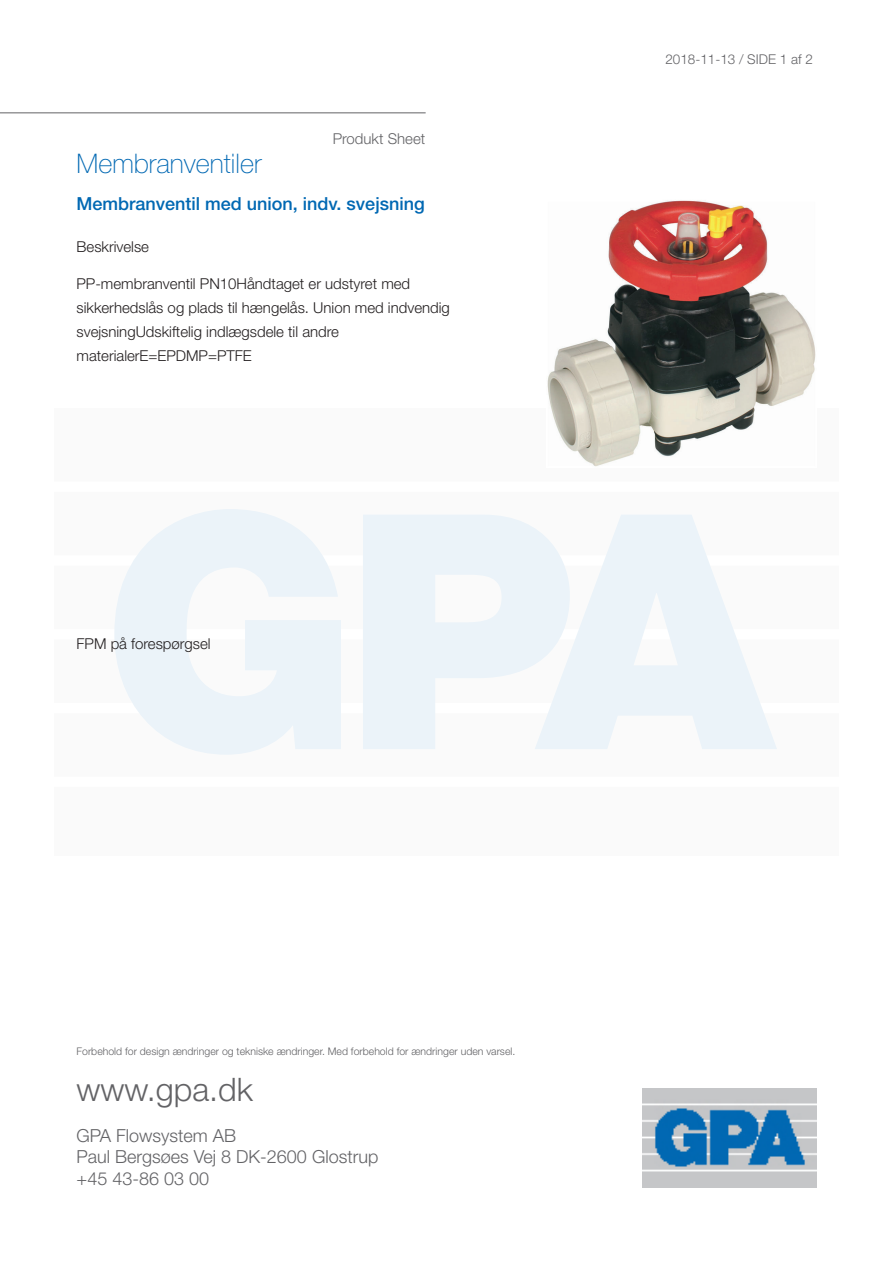
<style>
.page{position:relative;width:893px;height:1263px;background:#fff}
.page>*{position:absolute;margin:0;border:0;box-sizing:border-box;transform-origin:0 0}
.t1{font:300 32.4px "Helvetica Neue LT Std";color:#636366}
.t2{font:100 27px "Helvetica Neue LT Std";color:#0168b3}
.t3{font:300 18px/21.6px "Helvetica Neue LT Std";color:#636366}
.t4{font:500 18px "Helvetica Neue LT Std";color:#0168b3}
.t5{font:300 15px/24px "Helvetica Neue LT Std";color:#231f20}
.t6{font:300 15px "Helvetica Neue LT Std";color:#636366}
.t7{font:300 13.5px "Helvetica Neue LT Std";color:#636366}
.t8{font:300 10.5px "Helvetica Neue LT Std";color:#636366}
</style>
<div class="page">
<div style="left:54px;top:408px;width:785px;height:447px;background:#fafafa"></div>
<div style="left:54px;top:777px;width:785px;height:10px;background:#fff"></div>
<div style="left:54px;top:703px;width:785px;height:10px;background:#fff"></div>
<div style="left:54px;top:629px;width:785px;height:10px;background:#fff"></div>
<div style="left:54px;top:555px;width:785px;height:11px;background:#fff"></div>
<div style="left:54px;top:482px;width:785px;height:10px;background:#fff"></div>
<svg style="left:114px;top:509px;width:227px;height:246px;fill:#ebf3f9"></svg>
<svg style="left:363px;top:515px;width:172px;height:234px;fill:#ebf3f9"></svg>
<svg style="left:535px;top:515px;width:242px;height:234px;fill:#ebf3f9"></svg>
<hr style="left:0;top:112px;width:426px;height:1px;background:#636366">
<img style="left:643px;top:1088px;width:173px;height:99px">
<img style="left:547px;top:200px;width:269px;height:266px">
<p class="t6" style="left:333px;top:129px;width:94px">Produkt Sheet</p>
<h2 class="t2" style="left:77px;top:148px;width:186px">Membranventiler</h2>
<p class="t4" style="left:77px;top:193px;width:350px">Membranventil med union, indv. svejsning</p>
<p class="t5" style="left:77px;top:235px;width:74px">Beskrivelse</p>
<p class="t5" style="left:77px;top:271px;width:375px">PP-membranventil PN10Håndtaget er udstyret med sikkerhedslås og plads til hængelås. Union med indvendig svejsningUdskiftelig indlægsdele til andre materialerE=EPDMP=PTFE</p>
<p class="t5" style="left:77px;top:631px;width:136px">FPM på forespørgsel</p>
<p class="t7" style="left:665px;top:51px;width:149px">2018-11-13 / SIDE 1 af 2</p>
<p class="t8" style="left:77px;top:1045px;width:440px">Forbehold for design ændringer og tekniske ændringer. Med forbehold for ændringer uden varsel.</p>
<h1 class="t1" style="left:77px;top:1069px;width:178px">www.gpa.dk</h1>
<p class="t3" style="left:77px;top:1124px;width:303px">GPA Flowsystem AB<br>Paul Bergsøes Vej 8 DK-2600 Glostrup +45 43-86 03 00</p>
</div>
